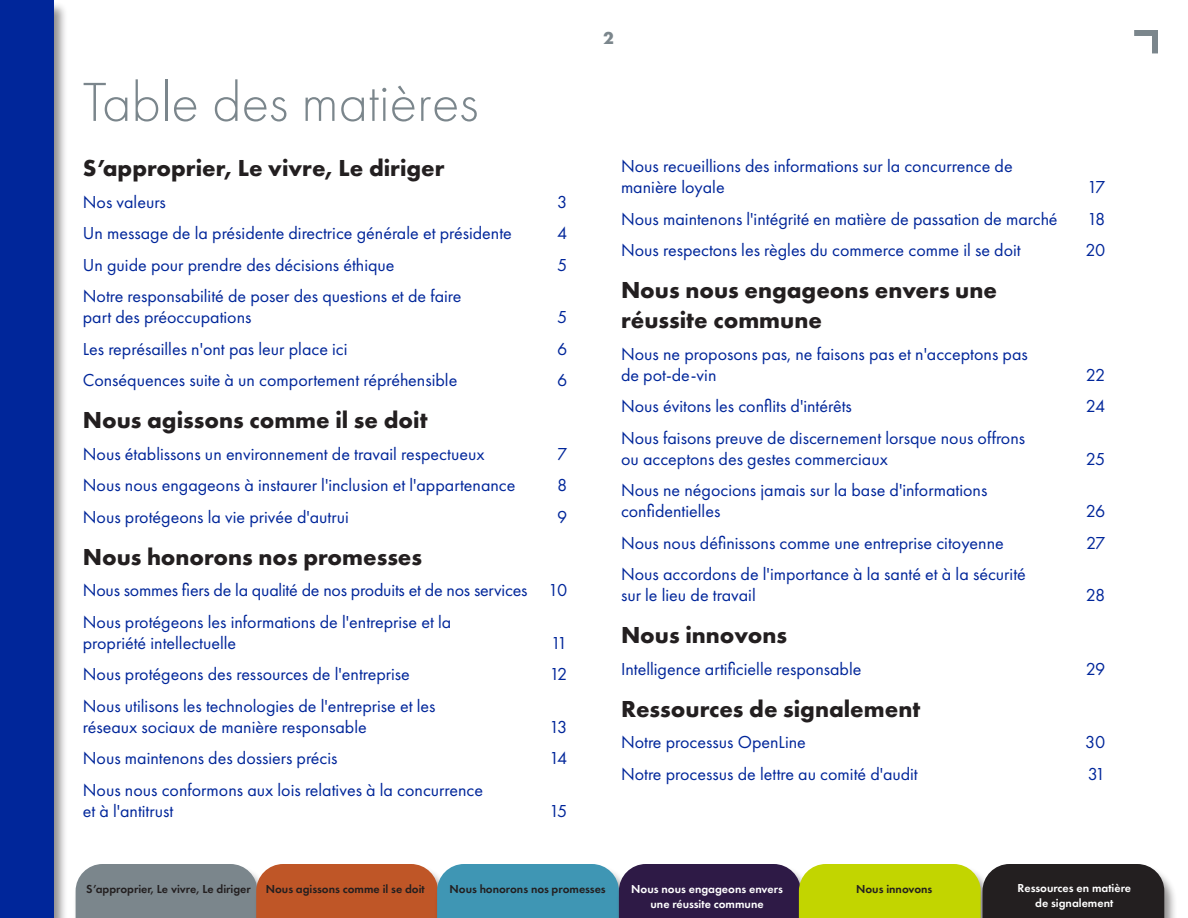
<style>
.page{position:relative;width:1188px;height:918px;background:#fff}
.page>*{position:absolute;margin:0;border:0;box-sizing:border-box;transform-origin:0 0}
.t1{font:300 57px "Futura PT";color:#7b868c}
.t2{font:700 24px/30px "Futura PT";color:#231f20}
.t3{font:18px/21px "Futura PT";color:#00269a}
.t4{font:700 18px "Futura PT";color:#7b868c}
.t5{font:600 12px "Futura PT";color:#231f20}
.t6{font:600 12px/15px "Futura PT";color:#fff;text-align:center}
</style>
<div class="page">
<div style="left:0;top:1px;width:68px;height:917px;background:#231f20;opacity:.5"></div>
<div style="left:0;top:0;width:54px;height:918px;background:#00269a"></div>
<svg style="left:1134px;top:30px;width:24px;height:23px"></svg>
<div style="left:980px;top:865px;width:198px;height:53px;background:#231f20;opacity:.5"></div>
<svg style="left:76px;top:864px;width:1088px;height:54px;background:#716f52"></svg>
<p class="t1" style="left:83px;top:70px;width:397px">Table des matières</p>
<p class="t2" style="left:83px;top:153px;width:363px">S’approprier, Le vivre, Le diriger</p>
<p class="t3" style="left:83px;top:191px;width:85px">Nos valeurs</p>
<p class="t3" style="left:557px;top:191px;width:12px">3</p>
<p class="t3" style="left:83px;top:223px;width:431px">Un message de la présidente directrice générale et présidente</p>
<p class="t3" style="left:557px;top:223px;width:12px">4</p>
<p class="t3" style="left:83px;top:254px;width:313px">Un guide pour prendre des décisions éthique</p>
<p class="t3" style="left:557px;top:254px;width:12px">5</p>
<p class="t3" style="left:83px;top:286px;width:380px">Notre responsabilité de poser des questions et de faire part des préoccupations</p>
<p class="t3" style="left:557px;top:307px;width:12px">5</p>
<p class="t3" style="left:83px;top:338px;width:266px">Les représailles n'ont pas leur place ici</p>
<p class="t3" style="left:557px;top:338px;width:12px">6</p>
<p class="t3" style="left:83px;top:370px;width:376px">Conséquences suite à un comportement répréhensible</p>
<p class="t3" style="left:557px;top:370px;width:12px">6</p>
<p class="t2" style="left:83px;top:405px;width:346px">Nous agissons comme il se doit</p>
<p class="t3" style="left:83px;top:443px;width:403px">Nous établissons un environnement de travail respectueux</p>
<p class="t3" style="left:557px;top:443px;width:12px">7</p>
<p class="t3" style="left:83px;top:475px;width:434px">Nous nous engageons à instaurer l'inclusion et l'appartenance</p>
<p class="t3" style="left:557px;top:475px;width:12px">8</p>
<p class="t3" style="left:83px;top:506px;width:268px">Nous protégeons la vie privée d'autrui</p>
<p class="t3" style="left:557px;top:506px;width:12px">9</p>
<p class="t2" style="left:83px;top:541px;width:341px">Nous honorons nos promesses</p>
<p class="t3" style="left:83px;top:580px;width:486px">Nous sommes fiers de la qualité de nos produits et de nos services 10</p>
<p class="t3" style="left:83px;top:611px;width:370px">Nous protégeons les informations de l'entreprise et la propriété intellectuelle</p>
<p class="t3" style="left:551px;top:632px;width:18px">11</p>
<p class="t3" style="left:83px;top:664px;width:329px">Nous protégeons des ressources de l'entreprise</p>
<p class="t3" style="left:550px;top:664px;width:19px">12</p>
<p class="t3" style="left:83px;top:695px;width:354px">Nous utilisons les technologies de l'entreprise et les réseaux sociaux de manière responsable</p>
<p class="t3" style="left:549px;top:716px;width:19px">13</p>
<p class="t3" style="left:83px;top:748px;width:256px">Nous maintenons des dossiers précis</p>
<p class="t3" style="left:549px;top:748px;width:20px">14</p>
<p class="t3" style="left:83px;top:779px;width:402px">Nous nous conformons aux lois relatives à la concurrence et à l'antitrust</p>
<p class="t3" style="left:549px;top:800px;width:20px">15</p>
<p class="t4" style="left:603px;top:26px;width:12px">2</p>
<p class="t3" style="left:621px;top:156px;width:393px">Nous recueillions des informations sur la concurrence de manière loyale</p>
<p class="t3" style="left:1087px;top:177px;width:20px">17</p>
<p class="t3" style="left:621px;top:208px;width:438px">Nous maintenons l'intégrité en matière de passation de marché</p>
<p class="t3" style="left:1087px;top:208px;width:20px">18</p>
<p class="t3" style="left:621px;top:240px;width:401px">Nous respectons les règles du commerce comme il se doit</p>
<p class="t3" style="left:1086px;top:240px;width:21px">20</p>
<p class="t2" style="left:621px;top:275px;width:378px">Nous nous engageons envers une réussite commune</p>
<p class="t3" style="left:621px;top:343px;width:408px">Nous ne proposons pas, ne faisons pas et n'acceptons pas de pot-de-vin</p>
<p class="t3" style="left:1086px;top:364px;width:21px">22</p>
<p class="t3" style="left:621px;top:396px;width:232px">Nous évitons les conflits d'intérêts</p>
<p class="t3" style="left:1086px;top:396px;width:21px">24</p>
<p class="t3" style="left:621px;top:427px;width:406px">Nous faisons preuve de discernement lorsque nous offrons ou acceptons des gestes commerciaux</p>
<p class="t3" style="left:1086px;top:448px;width:21px">25</p>
<p class="t3" style="left:621px;top:480px;width:368px">Nous ne négocions jamais sur la base d'informations confidentielles</p>
<p class="t3" style="left:1086px;top:501px;width:21px">26</p>
<p class="t3" style="left:621px;top:532px;width:384px">Nous nous définissons comme une entreprise citoyenne</p>
<p class="t3" style="left:1086px;top:532px;width:21px">27</p>
<p class="t3" style="left:621px;top:564px;width:406px">Nous accordons de l'importance à la santé et à la sécurité sur le lieu de travail</p>
<p class="t3" style="left:1086px;top:585px;width:21px">28</p>
<p class="t2" style="left:621px;top:620px;width:168px">Nous innovons</p>
<p class="t3" style="left:621px;top:658px;width:242px">Intelligence artificielle responsable</p>
<p class="t3" style="left:1086px;top:658px;width:21px">29</p>
<p class="t2" style="left:621px;top:693px;width:301px">Ressources de signalement</p>
<p class="t3" style="left:621px;top:732px;width:186px">Notre processus OpenLine</p>
<p class="t3" style="left:1085px;top:732px;width:22px">30</p>
<p class="t3" style="left:621px;top:763px;width:298px">Notre processus de lettre au comité d'audit</p>
<p class="t3" style="left:1088px;top:763px;width:19px">31</p>
<p class="t5" style="left:86px;top:882px;width:340px">S’approprier, Le vivre, Le diriger Nous agissons comme il se doit</p>
<p class="t5" style="left:450px;top:882px;width:158px">Nous honorons nos promesses</p>
<p class="t5" style="left:856px;top:882px;width:78px">Nous innovons</p>
<p class="t6" style="left:1018px;top:880px;width:115px">Ressources en matière de signalement</p>
<p class="t6" style="left:631px;top:882px;width:153px">Nous nous engageons envers une réussite commune</p>
</div>
